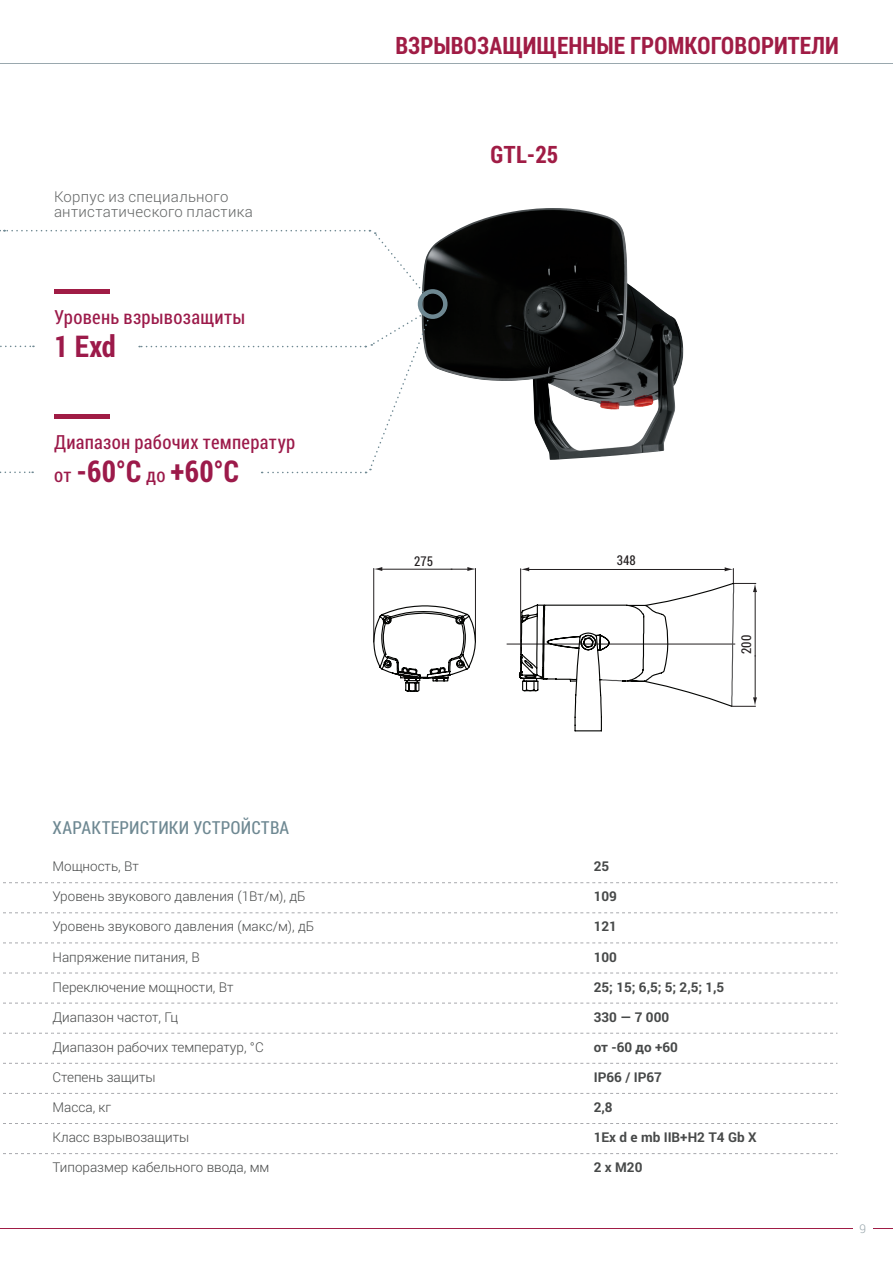
<style>
.page{position:relative;width:893px;height:1263px;background:#fff}
.page>*{position:absolute;margin:0;border:0;box-sizing:border-box;transform-origin:0 0}
.Paragraph_Style_1{font:700 30px "Roboto Condensed";letter-spacing:.01em;color:#9c1a4a}
.t1{font:700 24px "Roboto Condensed";color:#a01c45}
.Paragraph_Style_1-2{font:19.5px "Roboto Condensed";letter-spacing:.015em;color:#9c1a4a}
.t2{font:18px "Roboto Condensed";letter-spacing:.01em;color:#6e8892}
.Paragraph_Style_1-3{font:300 15px "Roboto";letter-spacing:.02em;color:#646666}
.t3{font:300 13.5px "Roboto";color:#474949}
.t4{font:700 13.5px "Roboto";color:#474949}
.t5{font:13.5px "Roboto Condensed";color:#231f20}
.t6{font:300 12px "Roboto";color:#9aa8ae}
.s1{font-weight:400;font-size:19.5px}
</style>
<div class="page">
<hr style="left:0;top:63px;width:893px;height:1px;background:#9aa8ae">
<hr style="left:0;top:1228px;width:852px;height:1px;background:#a01c45">
<svg style="left:873px;top:1228px;width:20px;height:1px"></svg>
<svg style="left:3px;top:882px;width:834px;height:1px"></svg>
<svg style="left:3px;top:912px;width:834px;height:1px"></svg>
<svg style="left:3px;top:942px;width:834px;height:1px"></svg>
<svg style="left:3px;top:973px;width:834px;height:1px"></svg>
<svg style="left:3px;top:1003px;width:834px;height:1px"></svg>
<svg style="left:3px;top:1033px;width:834px;height:1px"></svg>
<svg style="left:3px;top:1063px;width:834px;height:1px"></svg>
<svg style="left:3px;top:1093px;width:834px;height:1px"></svg>
<svg style="left:3px;top:1123px;width:834px;height:1px"></svg>
<svg style="left:3px;top:1153px;width:834px;height:1px"></svg>
<svg style="left:0;top:345px;width:34px;height:2px"></svg>
<svg style="left:0;top:471px;width:33px;height:2px"></svg>
<hr style="left:54px;top:414px;width:55px;height:4px;background:#a01c45">
<img style="left:423px;top:208px;width:261px;height:252px">
<div style="left:418px;top:289px;width:30px;height:30px;border:4px solid #6e8892;border-radius:50%"></div>
<svg style="left:0;top:229px;width:427px;height:67px"></svg>
<svg style="left:139px;top:313px;width:291px;height:161px"></svg>
<hr style="left:373px;top:568px;width:1px;height:74px;background:#231f20">
<hr style="left:475px;top:568px;width:1px;height:74px;background:#231f20">
<svg style="left:451px;top:567px;width:25px;height:4px"></svg>
<hr style="left:381px;top:569px;width:71px;height:1px;background:#231f20">
<svg style="left:374px;top:567px;width:8px;height:4px"></svg>
<svg style="left:373px;top:605px;width:103px;height:87px"></svg>
<hr style="left:507px;top:644px;width:228px;height:1px;background:#231f20">
<svg style="left:518px;top:567px;width:239px;height:165px"></svg>
<p class="Paragraph_Style_1-3" style="left:54px;top:186px;width:176px">Корпус из специального</p>
<p class="Paragraph_Style_1-3" style="left:54px;top:201px;width:200px">антистатического пластика</p>
<p class="Paragraph_Style_1-2" style="left:54px;top:304px;width:193px">Уровень взрывозащиты</p>
<p class="Paragraph_Style_1" style="left:54px;top:326px;width:63px">1 Exd</p>
<p class="Paragraph_Style_1-2" style="left:54px;top:429px;width:243px">Диапазон рабочих температур</p>
<p class="Paragraph_Style_1" style="left:54px;top:451px;width:187px"><span class="s1">от</span> -60°С <span class="s1">до</span> +60°С</p>
<p class="t1" style="left:395px;top:29px;width:445px">ВЗРЫВОЗАЩИЩЕННЫЕ ГРОМКОГОВОРИТЕЛИ</p>
<p class="t1" style="left:491px;top:138px;width:69px">GTL-25</p>
<p class="t5" style="left:414px;top:551px;width:20px">275</p>
<p class="t5" style="left:617px;top:551px;width:20px">348</p>
<p class="t5" style="left:737px;top:654px;width:20px;rotate:-90deg">200</p>
<h3 class="t2" style="left:52px;top:815px;width:238px">ХАРАКТЕРИСТИКИ УСТРОЙСТВА</h3>
<p class="t3" style="left:52px;top:857px;width:88px">Мощность, Вт</p>
<p class="t4" style="left:594px;top:857px;width:17px">25</p>
<p class="t3" style="left:52px;top:887px;width:255px">Уровень звукового давления (1Вт/м), дБ</p>
<p class="t4" style="left:594px;top:887px;width:25px">109</p>
<p class="t3" style="left:52px;top:917px;width:263px">Уровень звукового давления (макс/м), дБ</p>
<p class="t4" style="left:594px;top:917px;width:25px">121</p>
<p class="t3" style="left:52px;top:947px;width:149px">Напряжение питания, В</p>
<p class="t4" style="left:594px;top:947px;width:25px">100</p>
<p class="t3" style="left:52px;top:977px;width:183px">Переключение мощности, Вт</p>
<p class="t4" style="left:594px;top:977px;width:132px">25; 15; 6,5; 5; 2,5; 1,5</p>
<p class="t3" style="left:52px;top:1007px;width:127px">Диапазон частот, Гц</p>
<p class="t4" style="left:594px;top:1007px;width:77px">330 — 7 000</p>
<p class="t3" style="left:52px;top:1038px;width:213px">Диапазон рабочих температур, °С</p>
<p class="t4" style="left:594px;top:1038px;width:86px">от -60 до +60</p>
<p class="t3" style="left:52px;top:1068px;width:105px">Степень защиты</p>
<p class="t4" style="left:594px;top:1068px;width:70px">IP66 / IP67</p>
<p class="t3" style="left:52px;top:1098px;width:60px">Масса, кг</p>
<p class="t4" style="left:594px;top:1098px;width:20px">2,8</p>
<p class="t3" style="left:52px;top:1128px;width:138px">Класс взрывозащиты</p>
<p class="t4" style="left:594px;top:1128px;width:164px">1Ex d e mb IIB+H2 T4 Gb X</p>
<p class="t3" style="left:52px;top:1158px;width:218px">Типоразмер кабельного ввода, мм</p>
<p class="t4" style="left:594px;top:1158px;width:50px">2 х M20</p>
<p class="t6" style="left:859px;top:1220px;width:8px">9</p>
</div>
